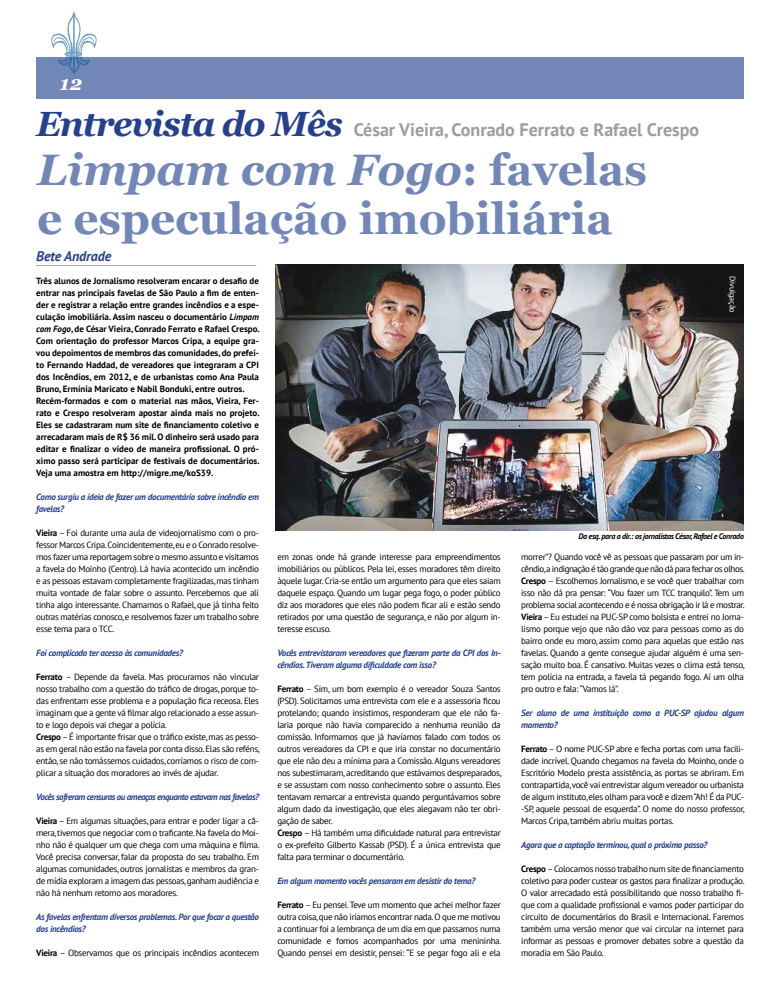
<style>
.page{position:relative;width:780px;height:993px;background:#fff}
.page>*{position:absolute;margin:0;border:0;box-sizing:border-box;transform-origin:0 0}
.t1{font:700 44px/49px "Georgia";color:#7286b8}
.t2{font:italic 700 20px "Georgia";color:#fff}
.t3{font:700 18px "PT Sans";color:#9b9da0}
.t4{font:italic 700 14px "PT Sans";letter-spacing:-.01em;color:#25408f}
.t5{font:9px/12px "PT Sans";letter-spacing:-.03em;color:#000;text-align:justify}
.t6{font:700 9px/12px "PT Sans";color:#000}
.t7{font:italic 700 9px/12px "PT Sans";letter-spacing:-.03em;color:#25408f}
.t8{font:italic 700 9px "PT Sans";letter-spacing:-.05em;color:#25408f}
.t9{font:italic 700 8px "PT Sans";letter-spacing:-.04em;color:#000}
.t10{font:8px "PT Sans";letter-spacing:-.02em;color:#fff}
.s1{font-family:"Georgia";font-style:italic;font-size:35px;color:#25408f}
.s2{font-style:italic}
.s3{font-weight:700}
</style>
<div class="page">
<img style="left:276px;top:264px;width:468px;height:266px">
<hr style="left:36px;top:265px;width:220px;height:1px;background:#a7a9ac">
<div style="left:36px;top:57px;width:708px;height:41px;background:#7286b8"></div>
<svg style="left:51px;top:11px;width:46px;height:63px"></svg>
<h2 class="t2" style="left:60px;top:70px;width:24px">12</h2>
<h3 class="t3" style="left:36px;top:118px;width:664px"><span class="s1">Entrevista do Mês</span> César Vieira, Conrado Ferrato e Rafael Crespo</h3>
<h1 class="t1" style="left:37px;top:146px;width:611px"><span class="s2">Limpam com Fogo</span>: favelas e especulação imobiliária</h1>
<h3 class="t4" style="left:36px;top:246px;width:76px">Bete Andrade</h3>
<p class="t6" style="left:36px;top:274px;width:225px">Três alunos de Jornalismo resolveram encarar o desafio de entrar nas principais favelas de São Paulo a fim de enten&shy;der e registrar a relação entre grandes incêndios e a espe&shy;culação imobiliária. Assim nasceu o documentário <span class="s2">Limpam com Fogo</span>, de César Vieira, Conrado Ferrato e Rafael Crespo.<br>Com orientação do professor Marcos Cripa, a equipe gra&shy;vou depoimentos de membros das comunidades, do prefei&shy;to Fernando Haddad, de vereadores que integraram a CPI dos Incêndios, em 2012, e de urbanistas como Ana Paula Bruno, Ermínia Maricato e Nabil Bonduki, entre outros.<br>Recém-formados e com o material nas mãos, Vieira, Fer&shy;rato e Crespo resolveram apostar ainda mais no projeto.<br>Eles se cadastraram num site de financiamento coletivo e arrecadaram mais de R$ 36 mil. O dinheiro será usado para editar e finalizar o vídeo de maneira profissional. O pró&shy;ximo passo será participar de festivais de documentários.<br>Veja uma amostra em http://migre.me/koS39.</p>
<p class="t7" style="left:36px;top:490px;width:224px">Como surgiu a ideia de fazer um documentário sobre incêndio em favelas?</p>
<p class="t5" style="left:36px;top:526px;width:224px"><span class="s3">Vieira</span> – Foi durante uma aula de videojornalismo com o pro&shy;fessor Marcos Cripa. Coincidentemente, eu e o Conrado resolve&shy;mos fazer uma reportagem sobre o mesmo assunto e visitamos a favela do Moinho (Centro). Lá havia acontecido um incêndio e as pessoas estavam completamente fragilizadas, mas tinham muita vontade de falar sobre o assunto. Percebemos que ali tinha algo interessante. Chamamos o Rafael, que já tinha feito outras matérias conosco, e resolvemos fazer um trabalho sobre esse tema para o TCC.</p>
<p class="t7" style="left:36px;top:646px;width:148px">Foi complicado ter acesso às comunidades?</p>
<p class="t5" style="left:36px;top:670px;width:225px;text-align:left"><span class="s3">Ferrato</span> – Depende da favela. Mas procuramos não vincular nosso trabalho com a questão do tráfico de drogas, porque to&shy;das enfrentam esse problema e a população fica receosa. Eles imaginam que a gente vá filmar algo relacionado a esse assun&shy;to e logo depois vai chegar a polícia.<br><span class="s3">Crespo</span> – É importante frisar que o tráfico existe, mas as pesso&shy;as em geral não estão na favela por conta disso. Elas são reféns, então, se não tomássemos cuidados, corríamos o risco de com&shy;plicar a situação dos moradores ao invés de ajudar.</p>
<p class="t8" style="left:36px;top:790px;width:224px">Vocês sofreram censuras ou ameaças enquanto estavam nas favelas?</p>
<p class="t5" style="left:36px;top:814px;width:225px"><span class="s3">Vieira</span> – Em algumas situações, para entrar e poder ligar a câ&shy;mera, tivemos que negociar com o traficante. Na favela do Moi&shy;nho não é qualquer um que chega com uma máquina e filma.<br>Você precisa conversar, falar da proposta do seu trabalho. Em algumas comunidades, outros jornalistas e membros da gran&shy;de mídia exploram a imagem das pessoas, ganham audiência e não há nenhum retorno aos moradores.</p>
<p class="t7" style="left:36px;top:910px;width:224px">As favelas enfrentam diversos problemas. Por que focar a questão dos incêndios?</p>
<p class="t5" style="left:36px;top:946px;width:224px"><span class="s3">Vieira</span> – Observamos que os principais incêndios acontecem</p>
<p class="t5" style="left:277px;top:550px;width:225px">em zonas onde há grande interesse para empreendimentos imobiliários ou públicos. Pela lei, esses moradores têm direito àquele lugar. Cria-se então um argumento para que eles saiam daquele espaço. Quando um lugar pega fogo, o poder público diz aos moradores que eles não podem ficar ali e estão sendo retirados por uma questão de segurança, e não por algum in&shy;teresse escuso.</p>
<p class="t7" style="left:277px;top:646px;width:225px">Vocês entrevistaram vereadores que fizeram parte da CPI dos In&shy;cêndios. Tiveram alguma dificuldade com isso?</p>
<p class="t5" style="left:277px;top:682px;width:225px;text-align:left"><span class="s3">Ferrato</span> – Sim, um bom exemplo é o vereador Souza Santos (PSD). Solicitamos uma entrevista com ele e a assessoria ficou protelando; quando insistimos, responderam que ele não fa&shy;laria porque não havia comparecido a nenhuma reunião da comissão. Informamos que já havíamos falado com todos os outros vereadores da CPI e que iria constar no documentário que ele não deu a mínima para a Comissão. Alguns vereadores nos subestimaram, acreditando que estávamos despreparados, e se assustam com nosso conhecimento sobre o assunto. Eles tentavam remarcar a entrevista quando perguntávamos sobre algum dado da investigação, que eles alegavam não ter obri&shy;gação de saber.<br><span class="s3">Crespo</span> – Há também uma dificuldade natural para entrevistar o ex-prefeito Gilberto Kassab (PSD). É a única entrevista que falta para terminar o documentário.</p>
<p class="t7" style="left:277px;top:874px;width:199px">Em algum momento vocês pensaram em desistir do tema?</p>
<p class="t5" style="left:277px;top:898px;width:225px"><span class="s3">Ferrato</span> – Eu pensei. Teve um momento que achei melhor fazer outra coisa, que não iríamos encontrar nada. O que me motivou a continuar foi a lembrança de um dia em que passamos numa comunidade e fomos acompanhados por uma menininha.<br>Quando pensei em desistir, pensei: “E se pegar fogo ali e ela</p>
<p class="t10" style="left:737px;top:276px;width:38px;rotate:90deg">Divulgação</p>
<p class="t9" style="left:578px;top:530px;width:167px">Da esq. para a dir.: os jornalistas César, Rafael e Conrado</p>
<p class="t5" style="left:521px;top:550px;width:225px">morrer”? Quando você vê as pessoas que passaram por um in&shy;cêndio, a indignação é tão grande que não dá para fechar os olhos.<br><span class="s3">Crespo</span> – Escolhemos Jornalismo, e se você quer trabalhar com isso não dá pra pensar: “Vou fazer um TCC tranquilo”. Tem um problema social acontecendo e é nossa obrigação ir lá e mostrar.<br><span class="s3">Vieira</span> – Eu estudei na PUC-SP como bolsista e entrei no Jorna&shy;lismo porque vejo que não dão voz para pessoas como as do bairro onde eu moro, assim como para aquelas que estão nas favelas. Quando a gente consegue ajudar alguém é uma sen&shy;sação muito boa. É cansativo. Muitas vezes o clima está tenso, tem polícia na entrada, a favela tá pegando fogo. Aí um olha pro outro e fala: “Vamos lá”.</p>
<p class="t7" style="left:521px;top:706px;width:224px">Ser aluno de uma instituição como a PUC-SP ajudou algum momento?</p>
<p class="t5" style="left:521px;top:742px;width:225px"><span class="s3">Ferrato</span> – O nome PUC-SP abre e fecha portas com uma facili&shy;dade incrível. Quando chegamos na favela do Moinho, onde o Escritório Modelo presta assistência, as portas se abriram. Em contrapartida, você vai entrevistar algum vereador ou urbanista de algum instituto, eles olham para você e dizem “Ah! É da PUC--SP, aquele pessoal de esquerda”. O nome do nosso professor, Marcos Cripa, também abriu muitas portas.</p>
<p class="t7" style="left:521px;top:838px;width:188px">Agora que a captação terminou, qual o próximo passo?</p>
<p class="t5" style="left:521px;top:862px;width:225px"><span class="s3">Crespo</span> – Colocamos nosso trabalho num site de financiamento coletivo para poder custear os gastos para finalizar a produção.<br>O valor arrecadado está possibilitando que nosso trabalho fi&shy;que com a qualidade profissional e vamos poder participar do circuito de documentários do Brasil e Internacional. Faremos também uma versão menor que vai circular na internet para informar as pessoas e promover debates sobre a questão da moradia em São Paulo.</p>
</div>
